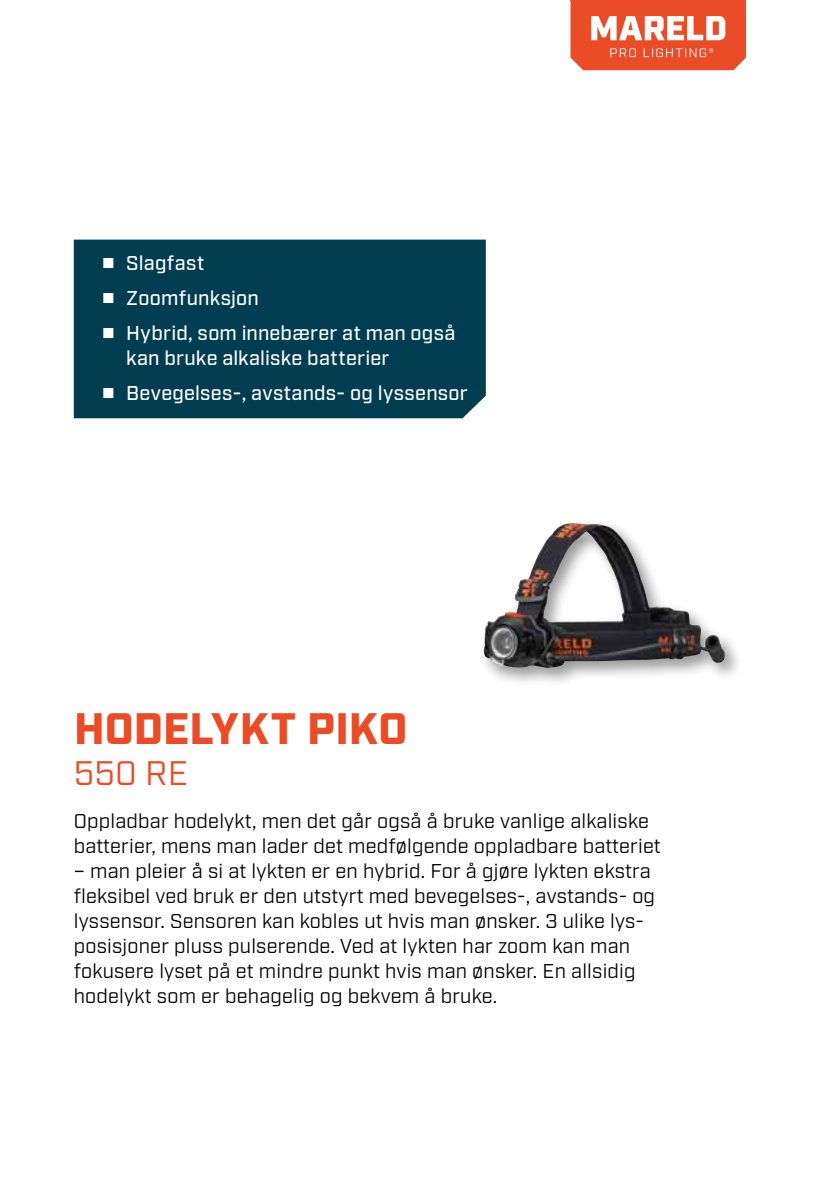
<style>
.page{position:relative;width:840px;height:1191px;background:#fff}
.page>*{position:absolute;margin:0;border:0;box-sizing:border-box;transform-origin:0 0}
.t1{font:900 44px "Industry";letter-spacing:.005em;color:#e94c26}
.t2{font:34px "Industry";color:#e94c26}
.t3{font:20px/25px "Industry";letter-spacing:.01em;color:#000}
.t4{font:500 20px/35.4px "Industry";letter-spacing:.01em;color:#fff}
</style>
<div class="page">
<div style="left:478px;top:518px;width:265px;height:168px;background:#000;opacity:.4"></div>
<img style="left:483px;top:523px;width:241px;height:145px">
<svg style="left:570px;top:0;width:175px;height:70px"></svg>
<div style="left:74px;top:240px;width:411px;height:178px;background:#003d50"></div>
<svg style="left:103px;top:258px;width:10px;height:10px"></svg>
<svg style="left:103px;top:293px;width:10px;height:10px"></svg>
<svg style="left:103px;top:328px;width:10px;height:10px"></svg>
<svg style="left:103px;top:388px;width:10px;height:10px"></svg>
<p class="t4" style="left:126px;top:246px;width:330px">Slagfast<br>Zoomfunksjon<br>Hybrid, som innebærer at man også</p>
<p class="t4" style="left:126px;top:340px;width:343px">kan bruke alkaliske batterier<br>Bevegelses-, avstands- og lyssensor</p>
<h1 class="t1" style="left:74px;top:702px;width:335px">HODELYKT PIKO</h1>
<h2 class="t2" style="left:74px;top:752px;width:116px">550 RE</h2>
<p class="t3" style="left:74px;top:808px;width:588px">Oppladbar hodelykt, men det går også å bruke vanlige alkaliske batterier, mens man lader det medfølgende oppladbare batteriet</p>
<p class="t3" style="left:74px;top:858px;width:582px">– man pleier å si at lykten er en hybrid. For å gjøre lykten ekstra fleksibel ved bruk er den utstyrt med bevegelses-, avstands- og lyssensor. Sensoren kan kobles ut hvis man ønsker. 3 ulike lys&shy;posisjoner pluss pulserende. Ved at lykten har zoom kan man fokusere lyset på et mindre punkt hvis man ønsker. En allsidig hodelykt som er behagelig og bekvem å bruke.</p>
</div>
